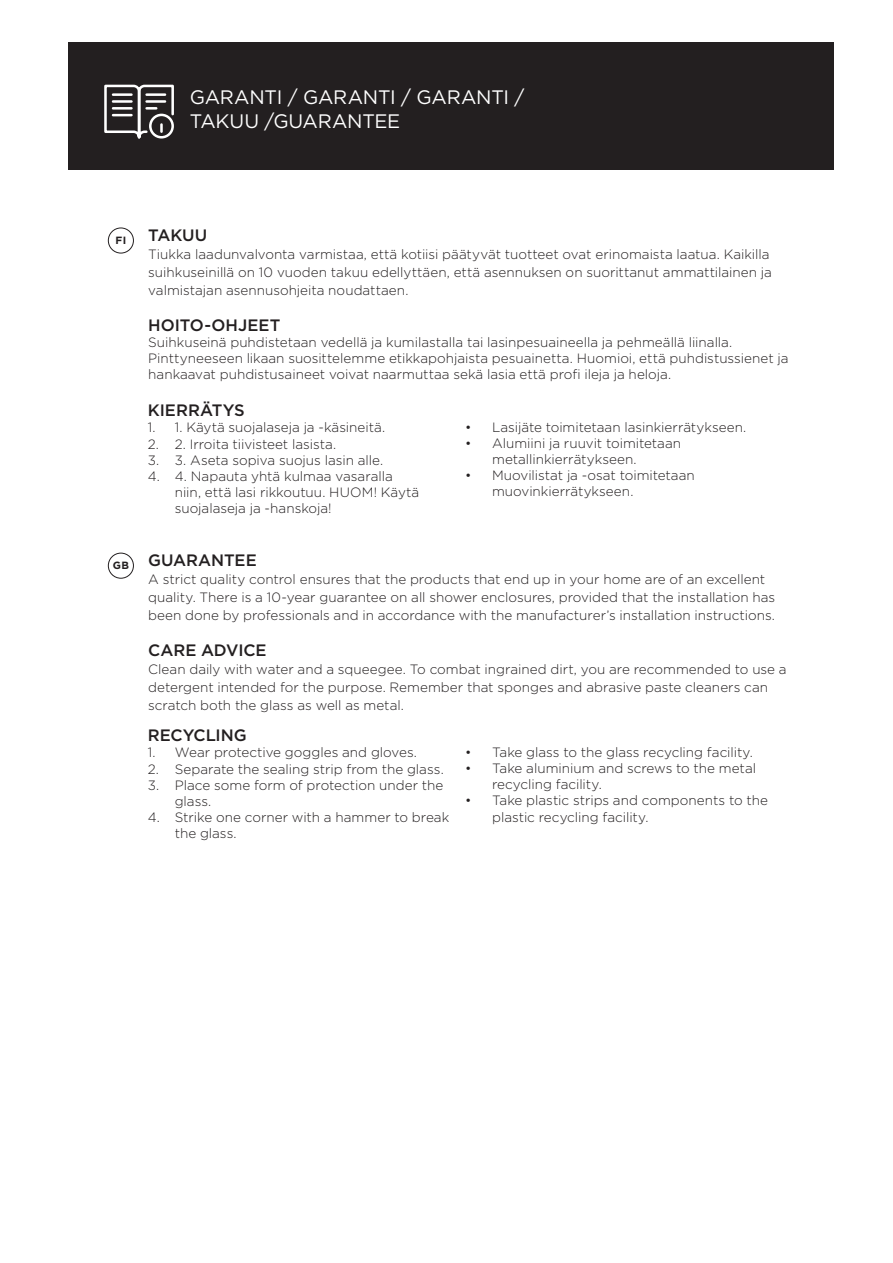
<style>
.page{position:relative;width:893px;height:1263px;background:#fff}
.page>*{position:absolute;margin:0;border:0;box-sizing:border-box;transform-origin:0 0}
.t1{font:19.5px "Gotham";letter-spacing:-.01em;color:#fff}
.t2{font:500 16.5px "Gotham";letter-spacing:-.005em;color:#231f20}
.t3{font:300 13.5px/16.2px "Gotham";color:#231f20}
.t4{font:700 10.5px "Gotham";color:#231f20}
</style>
<div class="page">
<div style="left:108px;top:227px;width:26px;height:27px;border:1px solid #231f20;border-radius:50%"></div>
<div style="left:108px;top:553px;width:26px;height:26px;border:1px solid #231f20;border-radius:50%"></div>
<div style="left:69px;top:43px;width:765px;height:127px;background:#231f20"></div>
<svg style="left:104px;top:84px;width:70px;height:55px"></svg>
<p class="t1" style="left:190px;top:85px;width:336px">GARANTI / GARANTI / GARANTI /</p>
<p class="t1" style="left:190px;top:109px;width:212px">TAKUU /GUARANTEE</p>
<p class="t4" style="left:116px;top:233px;width:12px">FI</p>
<p class="t4" style="left:113px;top:559px;width:18px">GB</p>
<p class="t2" style="left:148px;top:224px;width:61px">TAKUU</p>
<p class="t3" style="left:148px;top:245px;width:625px;line-height:18px">Tiukka laadunvalvonta varmistaa, että kotiisi päätyvät tuotteet ovat erinomaista laatua. Kaikilla suihkuseinillä on 10 vuoden takuu edellyttäen, että asennuksen on suorittanut ammattilainen ja valmistajan asennusohjeita noudattaen.</p>
<p class="t2" style="left:148px;top:314px;width:134px">HOITO-OHJEET</p>
<p class="t3" style="left:148px;top:334px;width:586px">Suihkuseinä puhdistetaan vedellä ja kumilastalla tai lasinpesuaineella ja pehmeällä liinalla.</p>
<p class="t3" style="left:148px;top:350px;width:642px">Pinttyneeseen likaan suosittelemme etikkapohjaista pesuainetta. Huomioi, että puhdistussienet ja</p>
<p class="t3" style="left:148px;top:366px;width:524px">hankaavat puhdistusaineet voivat naarmuttaa sekä lasia että profi ileja ja heloja.</p>
<p class="t2" style="left:148px;top:399px;width:98px">KIERRÄTYS</p>
<p class="t3" style="left:148px;top:419px;width:239px">1. 1. Käytä suojalaseja ja -käsineitä.</p>
<p class="t3" style="left:148px;top:435px;width:190px">2. 2. Irroita tiivisteet lasista.</p>
<p class="t3" style="left:148px;top:451px;width:237px">3. 3. Aseta sopiva suojus lasin alle.</p>
<p class="t3" style="left:175px;top:468px;width:246px;text-indent:-27px">4. 4. Napauta yhtä kulmaa vasaralla niin, että lasi rikkoutuu. HUOM! Käytä suojalaseja ja -hanskoja!</p>
<p class="t3" style="left:465px;top:418px;width:283px">• Lasijäte toimitetaan lasinkierrätykseen.</p>
<p class="t3" style="left:492px;top:435px;width:191px;text-indent:-27px">• Alumiini ja ruuvit toimitetaan metallinkierrätykseen.</p>
<p class="t3" style="left:492px;top:467px;width:204px;text-indent:-27px">• Muovilistat ja -osat toimitetaan muovinkierrätykseen.</p>
<p class="t2" style="left:148px;top:549px;width:110px">GUARANTEE</p>
<p class="t3" style="left:148px;top:570px;width:628px;line-height:18px">A strict quality control ensures that the products that end up in your home are of an excellent quality. There is a 10-year guarantee on all shower enclosures, provided that the installation has been done by professionals and in accordance with the manufacturer’s installation instructions.</p>
<p class="t2" style="left:148px;top:639px;width:120px">CARE ADVICE</p>
<p class="t3" style="left:148px;top:661px;width:640px">Clean daily with water and a squeegee. To combat ingrained dirt, you are recommended to use a</p>
<p class="t3" style="left:148px;top:678px;width:621px;line-height:18px">detergent intended for the purpose. Remember that sponges and abrasive paste cleaners can scratch both the glass as well as metal.</p>
<p class="t2" style="left:148px;top:725px;width:101px">RECYCLING</p>
<p class="t3" style="left:148px;top:744px;width:271px">1. Wear protective goggles and gloves.</p>
<p class="t3" style="left:148px;top:760px;width:298px">2. Separate the sealing strip from the glass.</p>
<p class="t3" style="left:175px;top:777px;width:270px;text-indent:-27px">3. Place some form of protection under the glass.</p>
<p class="t3" style="left:175px;top:809px;width:276px;text-indent:-27px">4. Strike one corner with a hammer to break the glass.</p>
<p class="t3" style="left:465px;top:743px;width:289px">• Take glass to the glass recycling facility.</p>
<p class="t3" style="left:492px;top:760px;width:266px;text-indent:-27px">• Take aluminium and screws to the metal recycling facility.</p>
<p class="t3" style="left:492px;top:792px;width:277px;text-indent:-27px">• Take plastic strips and components to the plastic recycling facility.</p>
</div>
